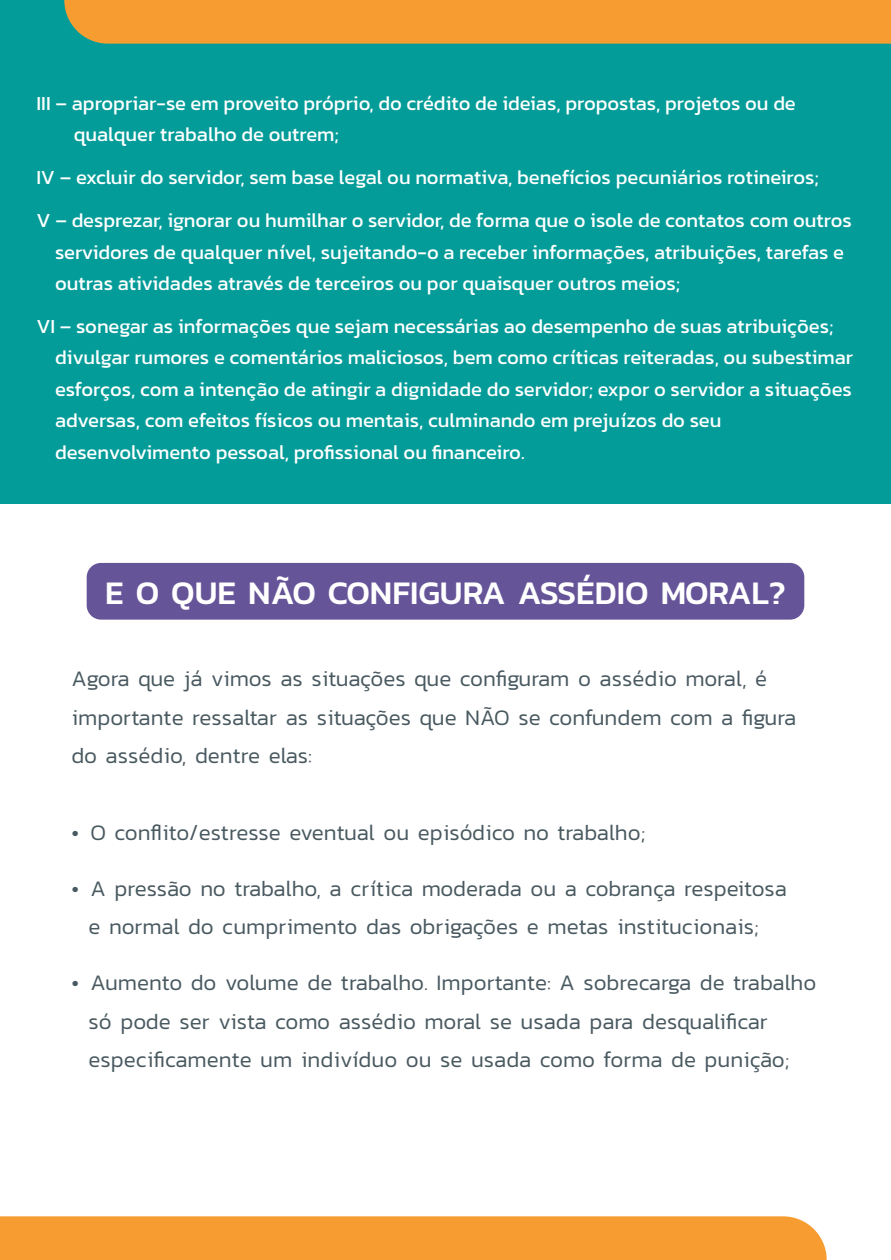
<style>
.page{position:relative;width:891px;height:1260px;background:#fff}
.page>*{position:absolute;margin:0;border:0;box-sizing:border-box;transform-origin:0 0}
.t1{font:500 33.52px "Kanit";color:#fff}
.t2{font:300 22.5px/38.2px "Kanit";color:#495960}
.t3{font:20.25px/31.5px "Kanit";color:#fff}
</style>
<div class="page">
<div style="left:0;top:0;width:890px;height:503px;background:#039c99"></div>
<div style="left:0;top:1216px;width:826px;height:43px;background:#f79c31"></div>
<div style="left:64px;top:0;width:826px;height:44px;background:#f79c31"></div>
<div style="left:87px;top:563px;width:717px;height:56px;background:#665498;border-radius:14px"></div>
<p class="t3" style="left:74px;top:87px;width:723px;text-indent:-37px">III – apropriar-se em proveito próprio, do crédito de ideias, propostas, projetos ou de qualquer trabalho de outrem;</p>
<p class="t3" style="left:36px;top:156px;width:816px;line-height:42.8px">IV – excluir do servidor, sem base legal ou normativa, benefícios pecuniários rotineiros;<br>V – desprezar, ignorar ou humilhar o servidor, de forma que o isole de contatos com outros</p>
<p class="t3" style="left:55px;top:235px;width:790px">servidores de qualquer nível, sujeitando-o a receber informações, atribuições, tarefas e outras atividades através de terceiros ou por quaisquer outros meios;</p>
<p class="t3" style="left:55px;top:310px;width:799px;text-indent:-19px">VI – sonegar as informações que sejam necessárias ao desempenho de suas atribuições; divulgar rumores e comentários maliciosos, bem como críticas reiteradas, ou subestimar esforços, com a intenção de atingir a dignidade do servidor; expor o servidor a situações adversas, com efeitos físicos ou mentais, culminando em prejuízos do seu desenvolvimento pessoal, profissional ou financeiro.</p>
<h1 class="t1" style="left:105px;top:567px;width:682px">E O QUE NÃO CONFIGURA ASSÉDIO MORAL?</h1>
<p class="t2" style="left:71px;top:659px;width:726px">Agora que já vimos as situações que configuram o assédio moral, é importante ressaltar as situações que NÃO se confundem com a figura do assédio, dentre elas:</p>
<p class="t2" style="left:71px;top:812px;width:575px">• O conflito/estresse eventual ou episódico no trabalho;</p>
<p class="t2" style="left:71px;top:868px;width:717px;text-align:center">• A pressão no trabalho, a crítica moderada ou a cobrança respeitosa e normal do cumprimento das obrigações e metas institucionais;</p>
<p class="t2" style="left:89px;top:963px;width:729px;text-indent:-17px">• Aumento do volume de trabalho. Importante: A sobrecarga de trabalho só pode ser vista como assédio moral se usada para desqualificar especificamente um indivíduo ou se usada como forma de punição;</p>
</div>
